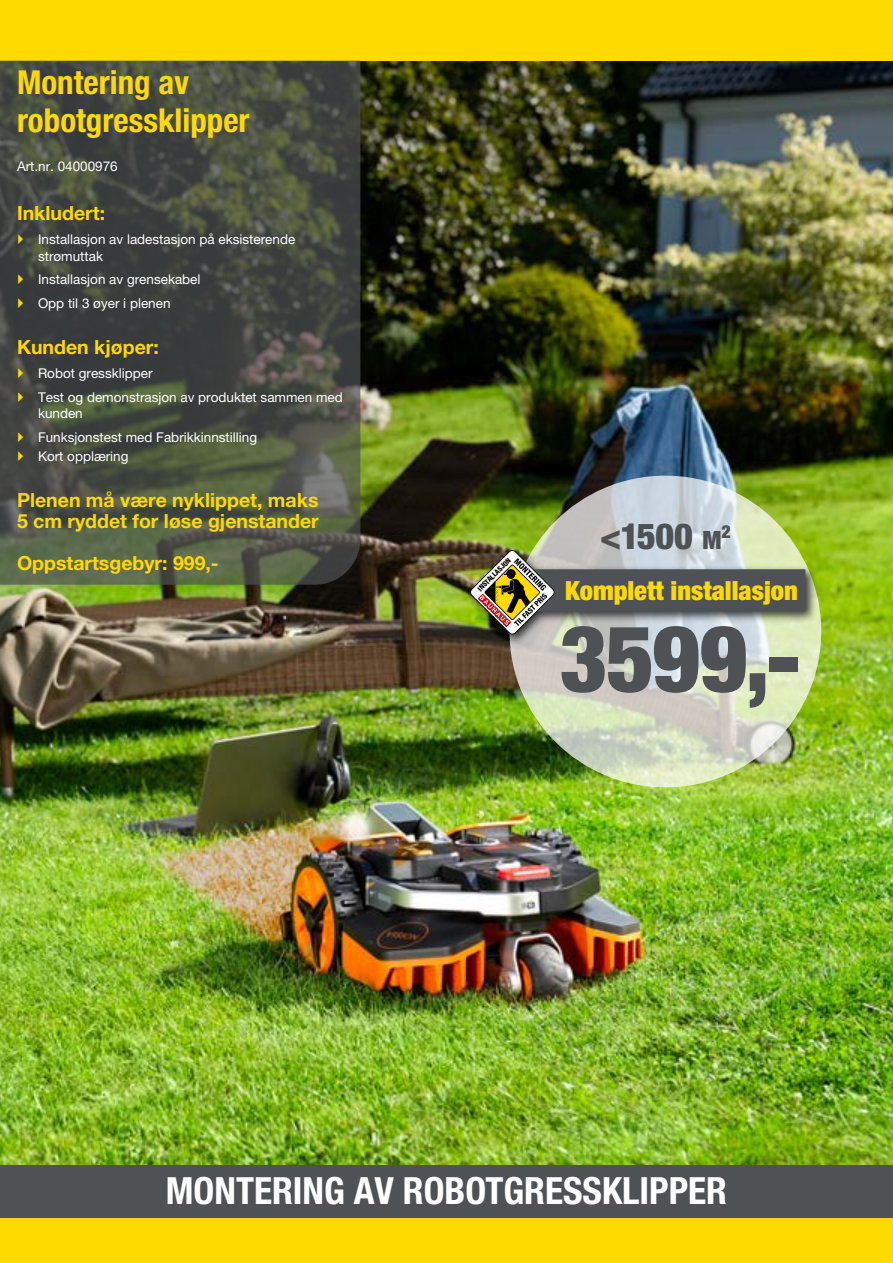
<style>
.page{position:relative;width:893px;height:1263px;background:#fff}
.page>*{position:absolute;margin:0;border:0;box-sizing:border-box;transform-origin:0 0}
.t1{font:900 condensed 92.4px "Helvetica Neue LT Pro";color:#4f5255}
.t2{font:700 condensed 37.5px "Helvetica Neue LT Pro";color:#fff}
.t3{font:900 condensed 36px "Helvetica Neue LT Pro";color:#4f5255}
.t4{font:700 condensed 33px/38.7px "Helvetica Neue LT Pro";color:#ffda00}
.t5{font:900 condensed 26.4px "Helvetica Neue LT Pro";color:#ffda00}
.t6{font:700 19.5px/21px "Helvetica Neue LT Pro";color:#ffda00}
.t7{font:13.5px/23.7px "Helvetica Neue LT Pro";color:#fff}
.t8{font:800 condensed 7.35px "Helvetica Neue LT Pro";color:#000}
.s1{font-size:25.2px}
</style>
<div class="page">
<img style="left:0;top:61px;width:893px;height:1104px">
<div style="left:0;top:0;width:893px;height:61px;background:#ffda00"></div>
<div style="left:0;top:1165px;width:893px;height:98px;background:#4f5255"></div>
<div style="left:0;top:1218px;width:893px;height:45px;background:#ffda00"></div>
<svg style="left:0;top:61px;width:360px;height:524px;background:#484d42"></svg>
<svg style="left:509px;top:476px;width:312px;height:311px;background:#d3d8c9"></svg>
<div style="left:466px;top:545px;width:351px;height:101px;background:#000;opacity:.75"></div>
<div style="left:490px;top:569px;width:315px;height:43px;background:#4f5255"></div>
<img style="left:470px;top:550px;width:85px;height:84px">
<svg style="left:18px;top:234px;width:20px;height:11px"></svg>
<svg style="left:18px;top:274px;width:5px;height:10px"></svg>
<svg style="left:18px;top:298px;width:5px;height:10px"></svg>
<svg style="left:18px;top:368px;width:5px;height:10px"></svg>
<svg style="left:18px;top:392px;width:20px;height:10px"></svg>
<svg style="left:18px;top:432px;width:5px;height:10px"></svg>
<svg style="left:18px;top:451px;width:5px;height:10px"></svg>
<h3 class="t4" style="left:17px;top:62px;width:234px">Montering av robotgressklipper</h3>
<p class="t7" style="left:17px;top:154px;width:102px">Art.nr. 04000976</p>
<h3 class="t6" style="left:17px;top:202px;width:90px">Inkludert:</h3>
<p class="t7" style="left:38px;top:231px;width:259px;line-height:16.5px">Installasjon av ladestasjon på eksisterende strømuttak</p>
<p class="t7" style="left:38px;top:267px;width:164px">Installasjon av grensekabel<br>Opp til 3 øyer i plenen</p>
<h3 class="t6" style="left:17px;top:336px;width:143px">Kunden kjøper:</h3>
<p class="t7" style="left:38px;top:361px;width:306px">Robot gressklipper<br>Test og demonstrasjon av produktet sammen med</p>
<p class="t7" style="left:38px;top:401px;width:221px">kunden<br>Funksjonstest med Fabrikkinnstilling</p>
<p class="t7" style="left:38px;top:444px;width:92px">Kort opplæring</p>
<h3 class="t6" style="left:17px;top:489px;width:303px">Plenen må være nyklippet, maks<br>5 cm ryddet for løse gjenstander</h3>
<h3 class="t6" style="left:17px;top:552px;width:203px">Oppstartsgebyr: 999,-</h3>
<p class="t8" style="left:476px;top:587px;width:45px;rotate:-45deg">INSTALLASJON</p>
<h3 class="t3" style="left:600px;top:514px;width:133px">&lt;1500 <span class="s1">m</span><sup>2</sup></h3>
<h3 class="t5" style="left:565px;top:575px;width:234px">Komplett installasjon</h3>
<h1 class="t1" style="left:560px;top:602px;width:242px">3599,-</h1>
<h2 class="t2" style="left:166px;top:1168px;width:563px">MONTERING AV ROBOTGRESSKLIPPER</h2>
</div>
